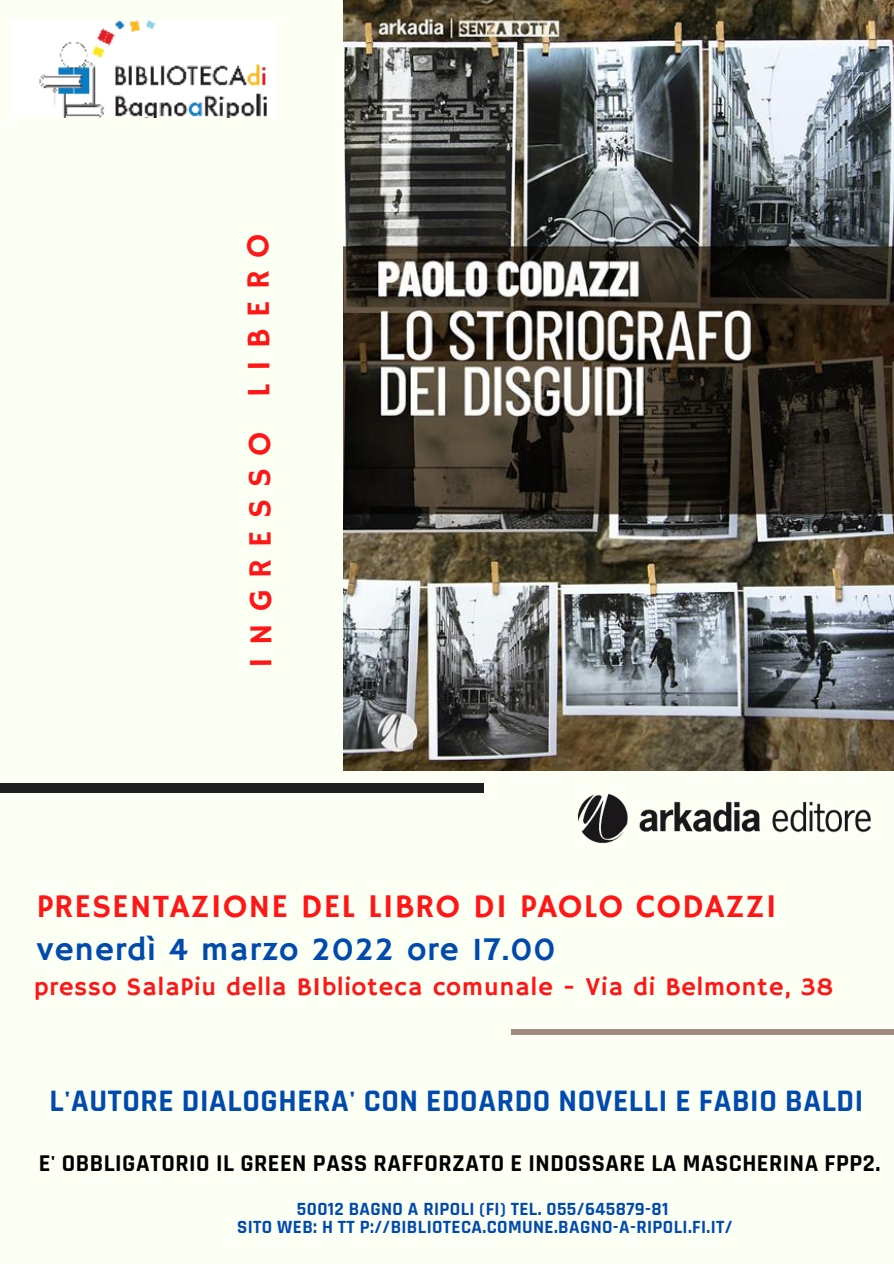
<style>
.page{position:relative;width:894px;height:1264px;background:#fff}
.page>*{position:absolute;margin:0;border:0;box-sizing:border-box;transform-origin:0 0}
.t1{font:33px "Hammersmith One";letter-spacing:.03em;color:#ff1616}
.t2{font:33px "Hammersmith One";letter-spacing:.03em;color:#004aad}
.t3{font:32.55px "Hammersmith One";letter-spacing:.365em;color:#ff1616}
.t4{font:700 31.65px "Rajdhani";letter-spacing:.02em;color:#004aad}
.t5{font:25.5px "Hammersmith One";letter-spacing:.03em;color:#ff1616}
.t6{font:700 24.45px "Rajdhani";letter-spacing:.02em;color:#000}
.t7{font:700 18.9px "Rajdhani";letter-spacing:.02em;color:#004aad}
</style>
<div class="page">
<div style="left:0;top:0;width:893px;height:1263px;background:#fcfff3"></div>
<img style="left:343px;top:0;width:550px;height:770px">
<div style="left:0;top:783px;width:484px;height:9px;background:#1f1f1f"></div>
<div style="left:510px;top:1028px;width:383px;height:6px;background:#a28b80"></div>
<img style="left:577px;top:793px;width:294px;height:51px">
<img style="left:10px;top:21px;width:266px;height:97px">
<p class="t3" style="left:241px;top:667px;width:436px;rotate:-90deg">INGRESSO LIBERO</p>
<p class="t1" style="left:37px;top:887px;width:741px">PRESENTAZIONE DEL LIBRO DI PAOLO CODAZZI</p>
<p class="t2" style="left:37px;top:930px;width:520px">venerdì 4 marzo 2022 ore 17.00</p>
<p class="t5" style="left:34px;top:971px;width:800px">presso SalaPiu della BIblioteca comunale - Via di Belmonte, 38</p>
<p class="t4" style="left:50px;top:1081px;width:814px">L'AUTORE DIALOGHERA' CON EDOARDO NOVELLI E FABIO BALDI</p>
<p class="t6" style="left:39px;top:1148px;width:842px">E' OBBLIGATORIO IL GREEN PASS RAFFORZATO E INDOSSARE LA MASCHERINA FPP2.</p>
<p class="t7" style="left:297px;top:1196px;width:373px">50012 BAGNO A RIPOLI (FI) TEL. 055/645879-81</p>
<p class="t7" style="left:237px;top:1214px;width:496px">SITO WEB: H TT P://BIBLIOTECA.COMUNE.BAGNO-A-RIPOLI.FI.IT/</p>
</div>
